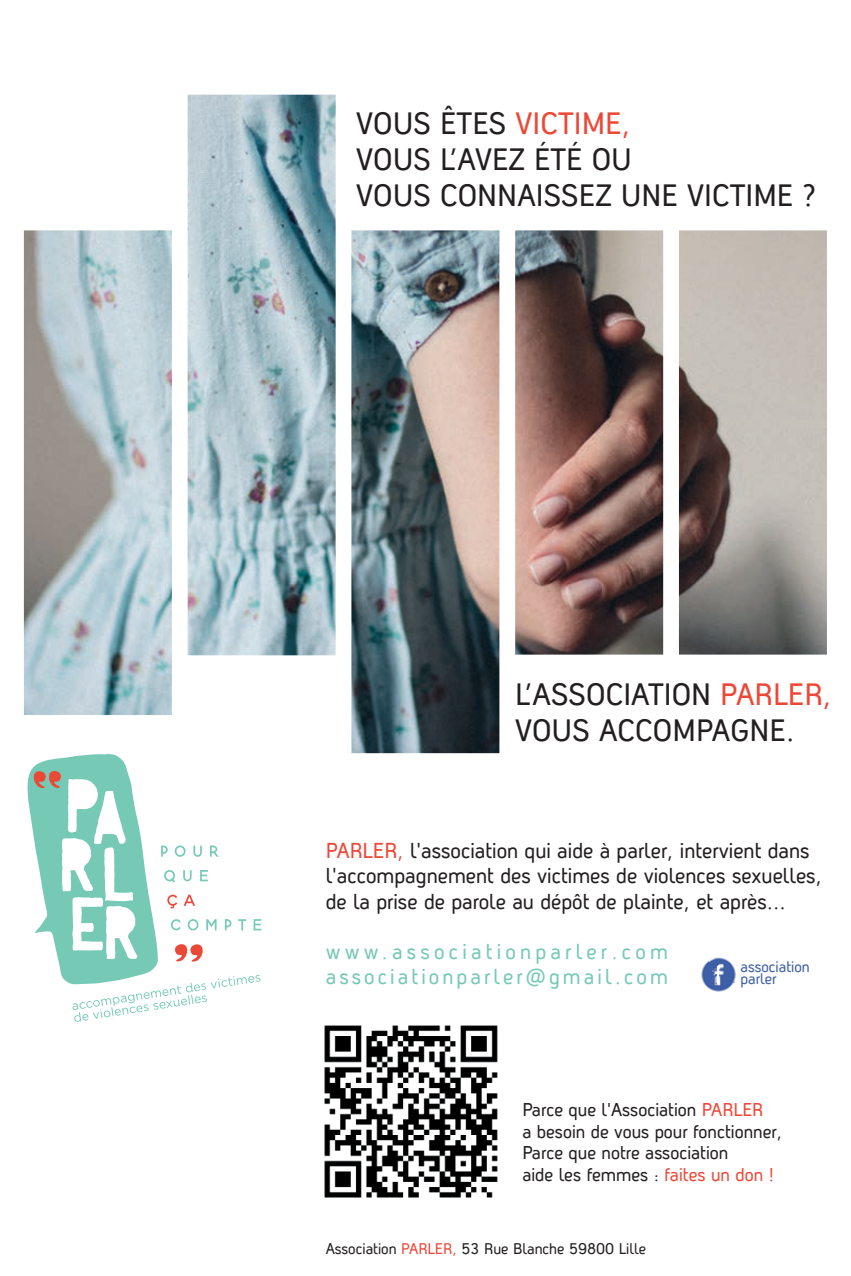
<style>
.page{position:relative;width:851px;height:1276px;background:#fff}
.page>*{position:absolute;margin:0;border:0;box-sizing:border-box;transform-origin:0 0}
.t1{font:30px/36px "Antagometrica BT";color:#231f20}
.t2{font:21px/25.2px "Antagometrica BT";color:#231f20}
.t3{font:21px/25.2px "Antagometrica BT";letter-spacing:.145em;color:#76c9b5}
.t4{font:18px/21.6px "Antagometrica BT";color:#231f20}
.t5{font:15px "Antagometrica BT";color:#231f20}
.t6{font:15px/12px "Antagometrica BT";color:#3f5fa6}
.s1{color:#ec4838}
</style>
<div class="page">
<svg style="left:27px;top:754px;width:234px;height:268px"></svg>
<img style="left:24px;top:95px;width:802px;height:658px">
<img style="left:324px;top:1025px;width:174px;height:173px">
<img style="left:701px;top:957px;width:35px;height:35px">
<h1 class="t1" style="left:356px;top:105px;width:461px">VOUS ÊTES <span class="s1">VICTIME,<br></span>VOUS L’AVEZ ÉTÉ OU<br>VOUS CONNAISSEZ UNE VICTIME ?</h1>
<h1 class="t1" style="left:515px;top:676px;width:318px">L’ASSOCIATION <span class="s1">PARLER,<br></span>VOUS ACCOMPAGNE.</h1>
<p class="t2" style="left:325px;top:838px;width:498px"><span class="s1">PARLER,</span> l'association qui aide à parler, intervient dans l'accompagnement des victimes de violences sexuelles, de la prise de parole au dépôt de plainte, et après...</p>
<p class="t3" style="left:325px;top:939px;width:344px">www.associationparler.com associationparler@gmail.com</p>
<p class="t6" style="left:740px;top:960px;width:71px">association parler</p>
<p class="t4" style="left:522px;top:1099px;width:261px">Parce que l'Association <span class="s1">PARLER<br></span>a besoin de vous pour fonctionner,<br>Parce que notre association<br>aide les femmes : <span class="s1">faites un don !</span></p>
<p class="t5" style="left:325px;top:1240px;width:322px">Association <span class="s1">PARLER,</span> 53 Rue Blanche 59800 Lille</p>
</div>
